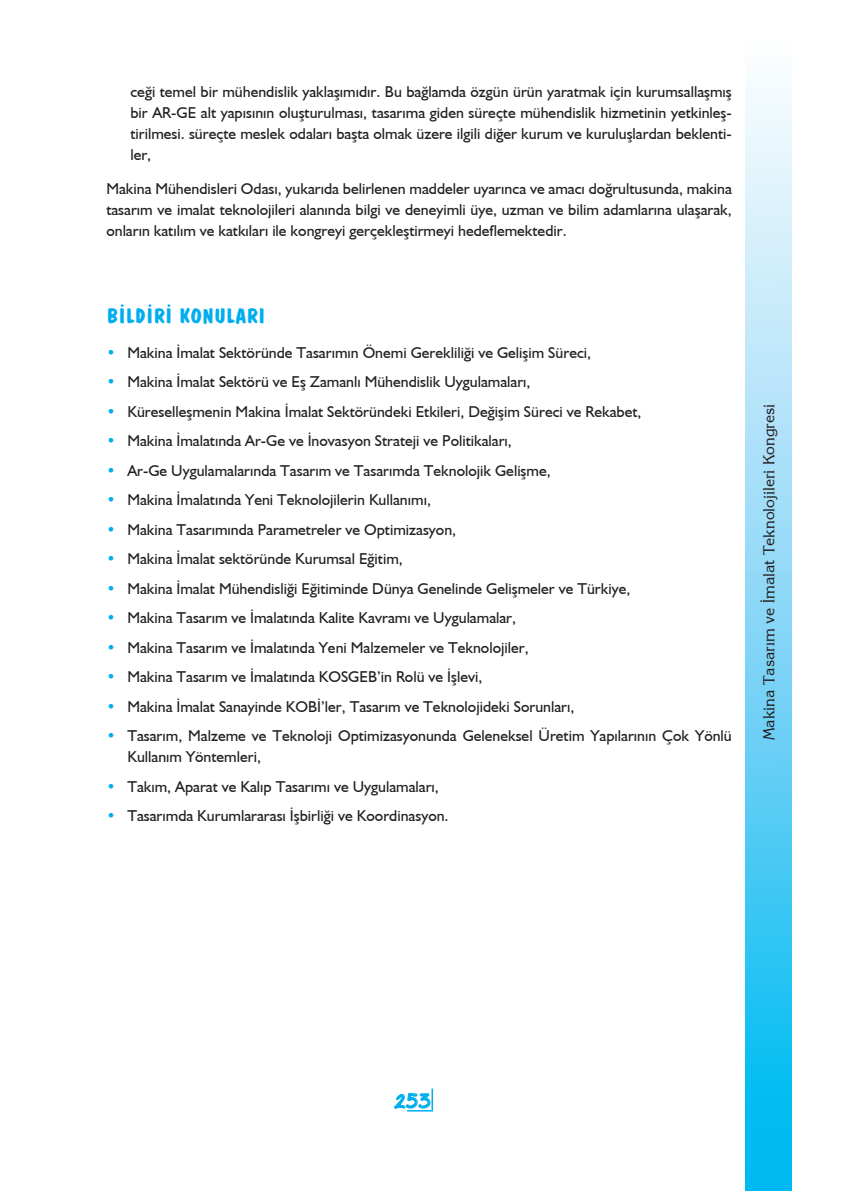
<style>
.page{position:relative;width:851px;height:1191px;background:#fff}
.page>*{position:absolute;margin:0;border:0;box-sizing:border-box;transform-origin:0 0}
.t1{font:22.5px "Cosmic Plain";color:#00aeef}
.t2{font:700 21px "TR Dawn Castle";color:#00aeef}
.t3{font:15.75px/21px "Humanist 521 BT";color:#231f20;text-align:justify}
.t4{font:15px "TR Eagles";color:#231f20}
.s1{color:#00aeef}
</style>
<div class="page">
<div style="left:745px;top:0;width:46px;height:1191px;background:linear-gradient(to bottom,#fffefe,#00b5f0)"></div>
<hr style="left:431px;top:1088px;width:2px;height:22px;background:#00aeef">
<svg style="left:394px;top:1089px;width:39px;height:22px"></svg>
<p class="t3" style="left:130px;top:81px;width:603px">ceği temel bir mühendislik yaklaşımıdır. Bu bağlamda özgün ürün yaratmak için kurumsallaşmış bir AR-GE alt yapısının oluşturulması, tasarıma giden süreçte mühendislik hizmetinin yetkinleş&shy;tirilmesi. süreçte meslek odaları başta olmak üzere ilgili diğer kurum ve kuruluşlardan beklenti&shy;ler,</p>
<p class="t3" style="left:106px;top:178px;width:627px">Makina Mühendisleri Odası, yukarıda belirlenen maddeler uyarınca ve amacı doğrultusunda, makina tasarım ve imalat teknolojileri alanında bilgi ve deneyimli üye, uzman ve bilim adamlarına ulaşarak, onların katılım ve katkıları ile kongreyi gerçekleştirmeyi hedeflemektedir.</p>
<h2 class="t2" style="left:106px;top:303px;width:161px">BİLDİRİ KONULARI</h2>
<p class="t3" style="left:106px;top:341px;width:486px"><span class="s1">•</span> Makina İmalat Sektöründe Tasarımın Önemi Gerekliliği ve Gelişim Süreci,</p>
<p class="t3" style="left:106px;top:371px;width:425px"><span class="s1">•</span> Makina İmalat Sektörü ve Eş Zamanlı Mühendislik Uygulamaları,</p>
<p class="t3" style="left:106px;top:400px;width:536px"><span class="s1">•</span> Küreselleşmenin Makina İmalat Sektöründeki Etkileri, Değişim Süreci ve Rekabet,</p>
<p class="t3" style="left:106px;top:430px;width:407px"><span class="s1">•</span> Makina İmalatında Ar-Ge ve İnovasyon Strateji ve Politikaları,</p>
<p class="t3" style="left:106px;top:459px;width:446px"><span class="s1">•</span> Ar-Ge Uygulamalarında Tasarım ve Tasarımda Teknolojik Gelişme,</p>
<p class="t3" style="left:106px;top:489px;width:326px"><span class="s1">•</span> Makina İmalatında Yeni Teknolojilerin Kullanımı,</p>
<p class="t3" style="left:106px;top:518px;width:351px"><span class="s1">•</span> Makina Tasarımında Parametreler ve Optimizasyon,</p>
<p class="t3" style="left:106px;top:548px;width:298px"><span class="s1">•</span> Makina İmalat sektöründe Kurumsal Eğitim,</p>
<p class="t3" style="left:106px;top:577px;width:525px"><span class="s1">•</span> Makina İmalat Mühendisliği Eğitiminde Dünya Genelinde Gelişmeler ve Türkiye,</p>
<p class="t3" style="left:106px;top:607px;width:411px"><span class="s1">•</span> Makina Tasarım ve İmalatında Kalite Kavramı ve Uygulamalar,</p>
<p class="t3" style="left:106px;top:636px;width:424px"><span class="s1">•</span> Makina Tasarım ve İmalatında Yeni Malzemeler ve Teknolojiler,</p>
<p class="t3" style="left:106px;top:666px;width:377px"><span class="s1">•</span> Makina Tasarım ve İmalatında KOSGEB’in Rolü ve İşlevi,</p>
<p class="t3" style="left:106px;top:695px;width:469px"><span class="s1">•</span> Makina İmalat Sanayinde KOBİ’ler, Tasarım ve Teknolojideki Sorunları,</p>
<p class="t3" style="left:127px;top:725px;width:606px;text-indent:-21px"><span class="s1">•</span> Tasarım, Malzeme ve Teknoloji Optimizasyonunda Geleneksel Üretim Yapılarının Çok Yönlü<br>Kullanım Yöntemleri,</p>
<p class="t3" style="left:106px;top:775px;width:334px"><span class="s1">•</span> Takım, Aparat ve Kalıp Tasarımı ve Uygulamaları,</p>
<p class="t3" style="left:106px;top:805px;width:343px"><span class="s1">•</span> Tasarımda Kurumlararası İşbirliği ve Koordinasyon.</p>
<p class="t4" style="left:759px;top:740px;width:337px;rotate:-90deg">Makina Tasarım ve İmalat Teknolojileri Kongresi</p>
<h1 class="t1" style="left:393px;top:1085px;width:39px">253</h1>
</div>
